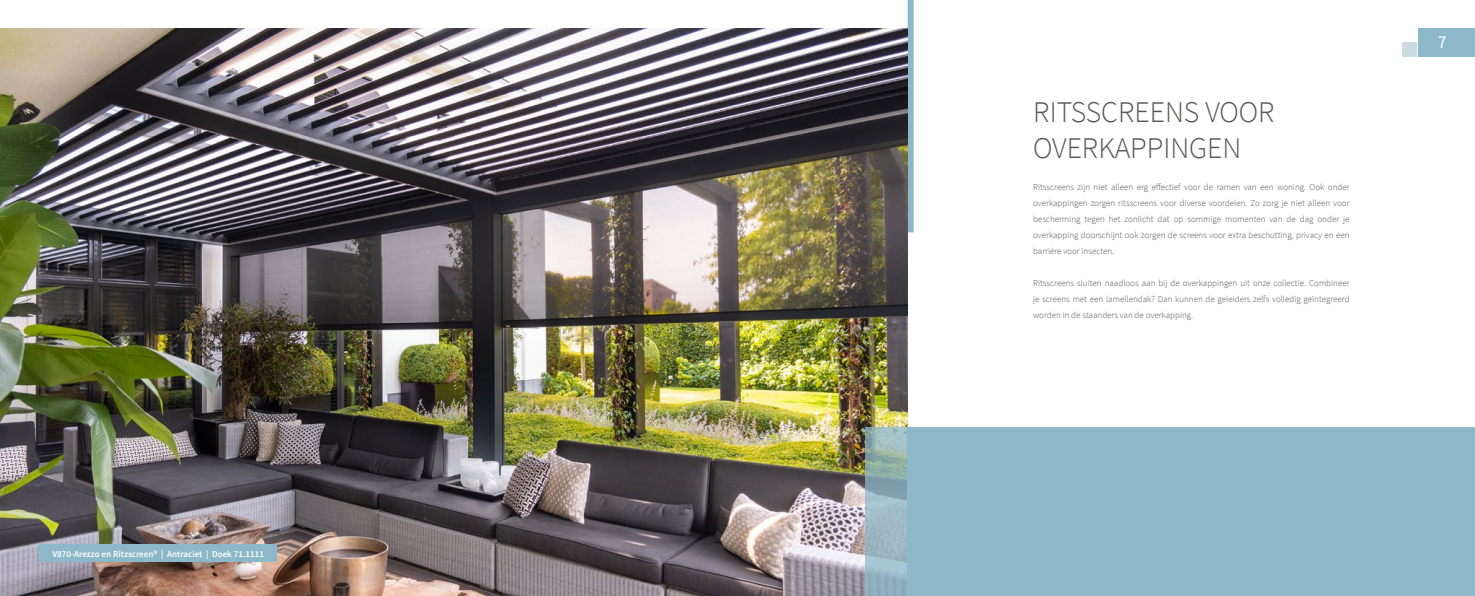
<style>
.page{position:relative;width:1475px;height:596px;background:#fff}
.page>*{position:absolute;margin:0;border:0;box-sizing:border-box;transform-origin:0 0}
.t1{font:300 30px/36px "Source Sans Pro";color:#575756}
.t2{font:18px "Source Sans Pro";color:#fff}
.t3{font:300 9px/16px "Source Sans Pro";color:#575756;text-align:justify}
.t4{font:600 9px "Source Sans Pro";color:#fff}
</style>
<div class="page">
<div style="left:1417px;top:28px;width:57px;height:29px;background:#8db8c9"></div>
<div style="left:1401px;top:43px;width:14px;height:14px;background:#cadbe4"></div>
<div style="left:907px;top:0;width:6px;height:232px;background:#8db8c9"></div>
<img style="left:0;top:28px;width:907px;height:567px">
<div style="left:40px;top:544px;width:237px;height:17px;background:#8db8c9"></div>
<div style="left:907px;top:427px;width:567px;height:168px;background:#8db8c9"></div>
<svg style="left:865px;top:427px;width:42px;height:168px;background:#97b4bc"></svg>
<p class="t4" style="left:52px;top:547px;width:213px">V870-Arezzo en Ritzscreen® | Antraciet | Doek 71.1111</p>
<h1 class="t1" style="left:1032px;top:94px;width:243px">RITSSCREENS VOOR<br>OVERKAPPINGEN</h1>
<p class="t3" style="left:1032px;top:179px;width:318px">Ritsscreens zijn niet alleen erg effectief voor de ramen van een woning. Ook onder overkappingen zorgen ritsscreens voor diverse voordelen. Zo zorg je niet alleen voor bescherming tegen het zonlicht dat op sommige momenten van de dag onder je overkapping doorschijnt ook zorgen de screens voor extra beschutting, privacy en een barrière voor insecten.</p>
<p class="t3" style="left:1032px;top:275px;width:318px">Ritsscreens sluiten naadloos aan bij de overkappingen uit onze collectie. Combineer je screens met een lamellendak? Dan kunnen de geleiders zelfs volledig geïntegreerd worden in de staanders van de overkapping.</p>
<h2 class="t2" style="left:1437px;top:31px;width:10px">7</h2>
</div>
